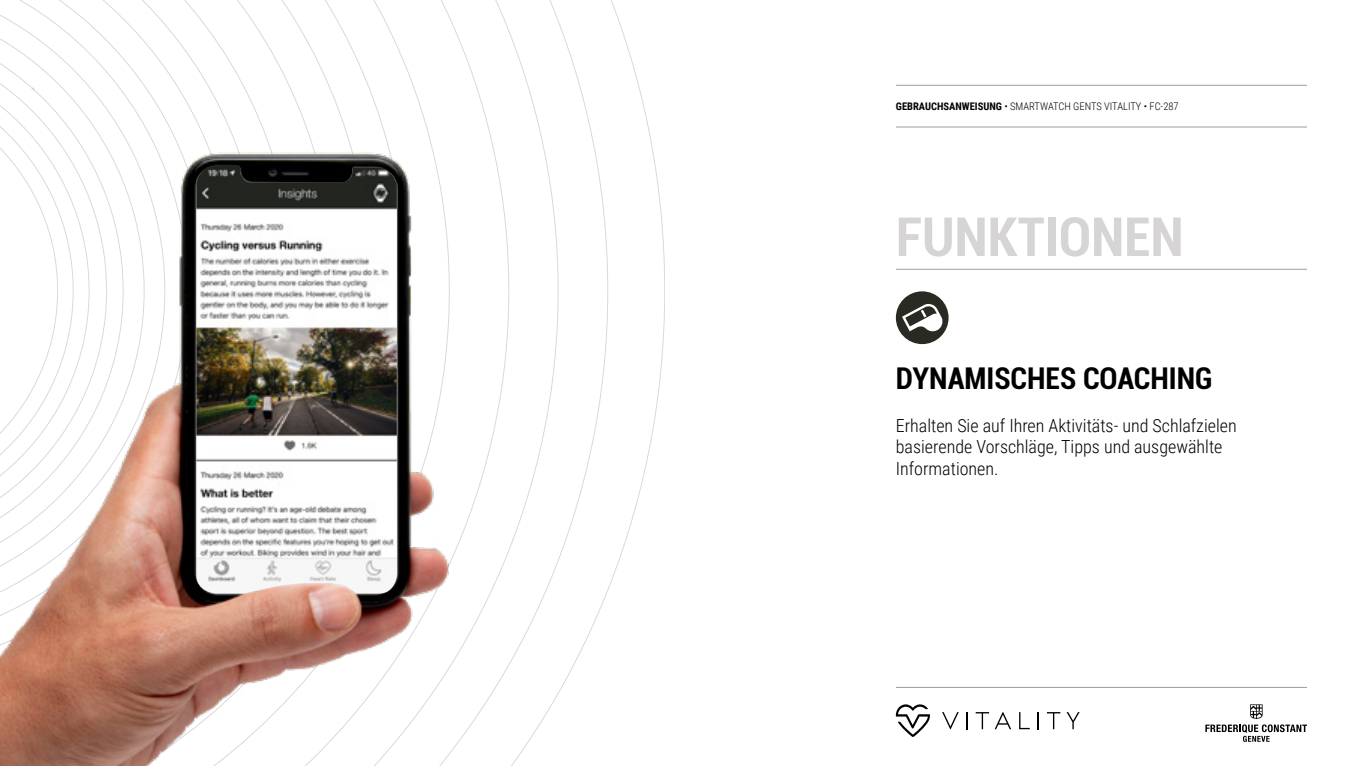
<style>
.page{position:relative;width:1361px;height:766px;background:#fff}
.page>*{position:absolute;margin:0;border:0;box-sizing:border-box;transform-origin:0 0}
.t1{font:700 condensed 54px "Roboto";color:#d6d4d5}
.t2{font:700 condensed 30px "Roboto";color:#000}
.t3{font:300 18px/21.6px "Roboto Condensed";color:#000}
.t4{font:300 10.5px "Roboto Condensed";color:#000}
.s1{font-weight:700}
</style>
<div class="page">
<svg style="left:472px;top:0;width:193px;height:765px"></svg>
<hr style="left:896px;top:269px;width:411px;height:1px;background:#9d9d9c">
<svg style="left:1205px;top:704px;width:102px;height:37px"></svg>
<hr style="left:896px;top:687px;width:411px;height:1px;background:#9d9d9c">
<svg style="left:942px;top:712px;width:16px;height:17px"></svg>
<svg style="left:966px;top:712px;width:2px;height:17px"></svg>
<svg style="left:975px;top:712px;width:36px;height:17px"></svg>
<svg style="left:1019px;top:712px;width:10px;height:17px"></svg>
<svg style="left:1037px;top:712px;width:2px;height:17px"></svg>
<svg style="left:1047px;top:712px;width:13px;height:17px"></svg>
<svg style="left:1066px;top:712px;width:13px;height:17px"></svg>
<svg style="left:896px;top:704px;width:34px;height:32px"></svg>
<hr style="left:896px;top:127px;width:411px;height:1px;background:#9d9d9c">
<hr style="left:896px;top:85px;width:411px;height:1px;background:#9d9d9c">
<img style="left:0;top:0;width:472px;height:765px">
<img style="left:196px;top:166px;width:202px;height:427px">
<div style="left:896px;top:291px;width:52px;height:53px;background:#292b23;border-radius:50%"></div>
<svg style="left:902px;top:304px;width:40px;height:27px"></svg>
<p class="t4" style="left:896px;top:99px;width:284px"><span class="s1">GEBRAUCHSANWEISUNG</span> • SMARTWATCH GENTS VITALITY • FC-287</p>
<h1 class="t1" style="left:896px;top:199px;width:289px">FUNKTIONEN</h1>
<h2 class="t2" style="left:896px;top:357px;width:318px">DYNAMISCHES COACHING</h2>
<p class="t3" style="left:896px;top:414px;width:342px">Erhalten Sie auf Ihren Aktivitäts- und Schlafzielen basierende Vorschläge, Tipps und ausgewählte<br>Informationen.</p>
</div>
